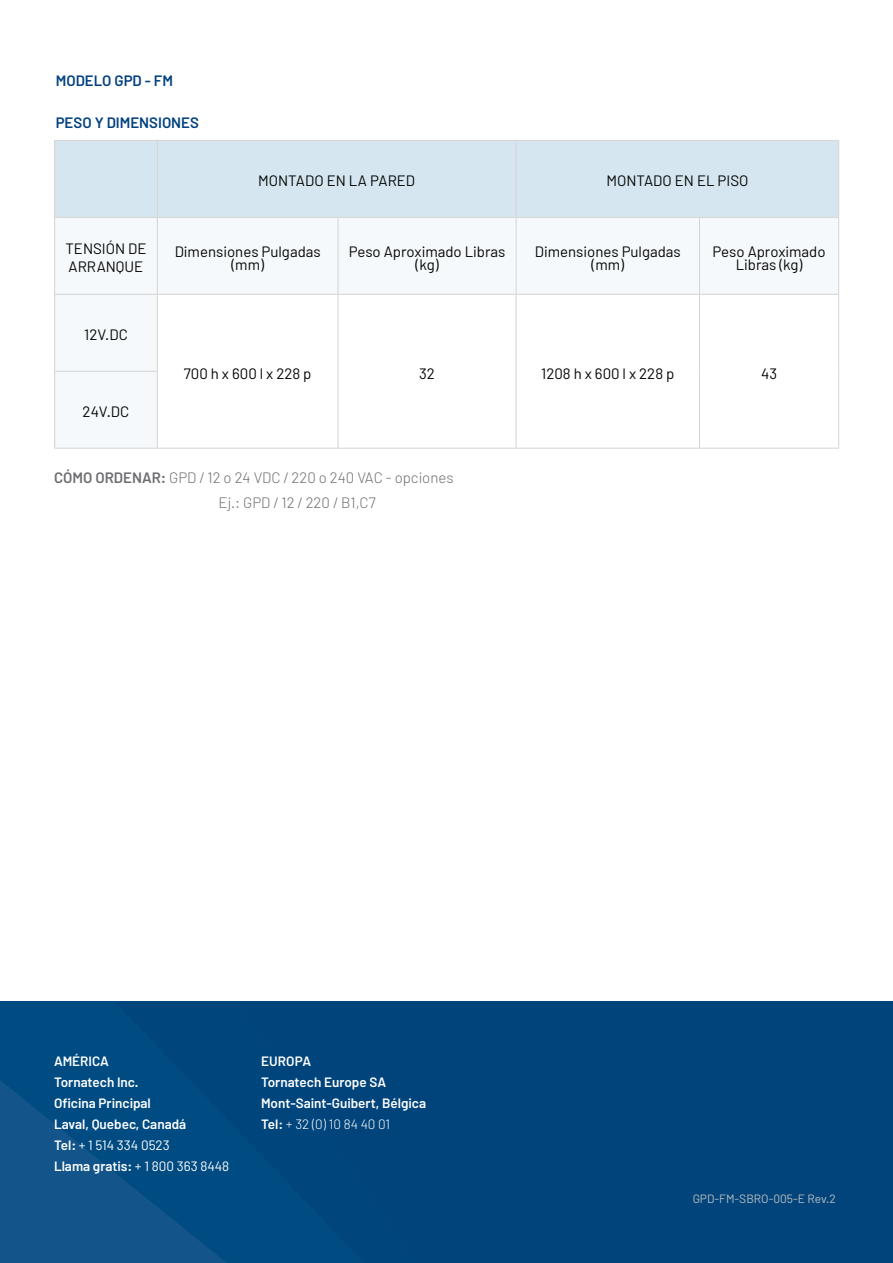
<style>
.page{position:relative;width:893px;height:1263px;background:#fff}
.page>*{position:absolute;margin:0;border:0;box-sizing:border-box;transform-origin:0 0}
.Cell_Heading_-_White_-_Centered{font:15px/13.5px "Barlow";color:#040503;text-align:center}
.Cell_Heading_-_White_-_Centered-2{font:300 15px "Barlow";color:#6c6d70}
.Body_-_Centred{font:15px "Barlow";color:#040503}
.t1{font:600 15px "Barlow";color:#004080}
.Body{font:600 13.5px/21px "Barlow";color:#fff}
.Small{font:12px "Barlow";color:#bcbdc0}
.s1{font-weight:600}
.s2{font-weight:400}
.s3{font-weight:300}
</style>
<div class="page">
<div style="left:0;top:1000px;width:893px;height:263px;background:#00447b"></div>
<svg style="left:0;top:1080px;width:226px;height:183px;fill:#13558a"></svg>
<div style="left:55px;top:141px;width:783px;height:76px;background:#d5e6f0"></div>
<div style="left:55px;top:218px;width:783px;height:153px;background:#f5f9fc"></div>
<svg style="left:158px;top:295px;width:680px;height:153px"></svg>
<div style="left:55px;top:371px;width:102px;height:77px;background:#f5f9fc"></div>
<hr style="left:54px;top:141px;width:1px;height:76px;background:#d5d4d3">
<hr style="left:838px;top:141px;width:1px;height:76px;background:#d5d4d3">
<hr style="left:54px;top:217px;width:103px;height:1px;background:#d5d4d3">
<hr style="left:54px;top:218px;width:1px;height:76px;background:#d5d4d3">
<hr style="left:54px;top:294px;width:103px;height:1px;background:#d5d4d3">
<hr style="left:54px;top:295px;width:1px;height:76px;background:#d5d4d3">
<hr style="left:157px;top:218px;width:1px;height:76px;background:#d5d4d3">
<hr style="left:338px;top:218px;width:1px;height:76px;background:#d5d4d3">
<hr style="left:516px;top:218px;width:1px;height:76px;background:#d5d4d3">
<hr style="left:699px;top:218px;width:1px;height:76px;background:#d5d4d3">
<hr style="left:838px;top:218px;width:1px;height:76px;background:#d5d4d3">
<hr style="left:54px;top:371px;width:104px;height:1px;background:#d5d4d3">
<hr style="left:54px;top:371px;width:1px;height:77px;background:#d5d4d3">
<hr style="left:157px;top:448px;width:181px;height:1px;background:#d5d4d3">
<hr style="left:338px;top:448px;width:178px;height:1px;background:#d5d4d3">
<hr style="left:516px;top:448px;width:183px;height:1px;background:#d5d4d3">
<hr style="left:699px;top:448px;width:140px;height:1px;background:#d5d4d3">
<hr style="left:54px;top:448px;width:103px;height:1px;background:#d5d4d3">
<hr style="left:157px;top:141px;width:1px;height:76px;background:#d5d4d3">
<hr style="left:157px;top:217px;width:181px;height:1px;background:#d5d4d3">
<hr style="left:338px;top:217px;width:178px;height:1px;background:#d5d4d3">
<hr style="left:516px;top:141px;width:1px;height:76px;background:#d5d4d3">
<hr style="left:516px;top:217px;width:183px;height:1px;background:#d5d4d3">
<hr style="left:699px;top:217px;width:140px;height:1px;background:#d5d4d3">
<hr style="left:157px;top:294px;width:181px;height:1px;background:#d5d4d3">
<hr style="left:157px;top:295px;width:1px;height:76px;background:#d5d4d3">
<hr style="left:157px;top:371px;width:1px;height:77px;background:#d5d4d3">
<hr style="left:338px;top:294px;width:178px;height:1px;background:#d5d4d3">
<hr style="left:338px;top:295px;width:1px;height:76px;background:#d5d4d3">
<hr style="left:338px;top:371px;width:1px;height:77px;background:#d5d4d3">
<hr style="left:516px;top:294px;width:183px;height:1px;background:#d5d4d3">
<hr style="left:516px;top:295px;width:1px;height:76px;background:#d5d4d3">
<hr style="left:516px;top:371px;width:1px;height:77px;background:#d5d4d3">
<hr style="left:699px;top:294px;width:140px;height:1px;background:#d5d4d3">
<hr style="left:699px;top:295px;width:1px;height:76px;background:#d5d4d3">
<hr style="left:838px;top:295px;width:1px;height:76px;background:#d5d4d3">
<hr style="left:699px;top:371px;width:1px;height:77px;background:#d5d4d3">
<hr style="left:838px;top:371px;width:1px;height:77px;background:#d5d4d3">
<hr style="left:54px;top:140px;width:103px;height:1px;background:#d5d4d3">
<hr style="left:157px;top:140px;width:181px;height:1px;background:#d5d4d3">
<hr style="left:338px;top:140px;width:178px;height:1px;background:#d5d4d3">
<hr style="left:516px;top:140px;width:183px;height:1px;background:#d5d4d3">
<hr style="left:699px;top:140px;width:140px;height:1px;background:#d5d4d3">
<p class="t1" style="left:56px;top:71px;width:119px">MODELO GPD - FM</p>
<p class="t1" style="left:56px;top:113px;width:145px">PESO Y DIMENSIONES</p>
<p class="Cell_Heading_-_White_-_Centered" style="left:258px;top:174px;width:159px">MONTADO EN LA PARED</p>
<p class="Cell_Heading_-_White_-_Centered" style="left:606px;top:174px;width:144px">MONTADO EN EL PISO</p>
<p class="Cell_Heading_-_White_-_Centered" style="left:65px;top:240px;width:83px;line-height:18px;text-align:left">TENSIÓN DE<br>ARRANQUE</p>
<p class="Cell_Heading_-_White_-_Centered" style="left:175px;top:244px;width:147px">Dimensiones Pulgadas (mm)</p>
<p class="Cell_Heading_-_White_-_Centered" style="left:349px;top:244px;width:158px">Peso Aproximado Libras (kg)</p>
<p class="Cell_Heading_-_White_-_Centered" style="left:535px;top:244px;width:147px">Dimensiones Pulgadas (mm)</p>
<p class="Cell_Heading_-_White_-_Centered" style="left:713px;top:244px;width:114px">Peso Aproximado<br>Libras (kg)</p>
<p class="Cell_Heading_-_White_-_Centered" style="left:84px;top:328px;width:45px">12V.DC</p>
<p class="Cell_Heading_-_White_-_Centered" style="left:83px;top:405px;width:48px">24V.DC</p>
<p class="Body_-_Centred" style="left:184px;top:364px;width:129px">700 h x 600 l x 228 p</p>
<p class="Body_-_Centred" style="left:419px;top:364px;width:17px">32</p>
<p class="Body_-_Centred" style="left:541px;top:364px;width:135px">1208 h x 600 l x 228 p</p>
<p class="Body_-_Centred" style="left:761px;top:364px;width:18px">43</p>
<p class="Cell_Heading_-_White_-_Centered-2" style="left:54px;top:468px;width:401px"><span class="s1">CÓMO ORDENAR:</span> GPD / 12 o 24 VDC / 220 o 240 VAC - opciones</p>
<p class="Cell_Heading_-_White_-_Centered-2" style="left:219px;top:494px;width:159px">Ej.: GPD / 12 / 220 / B1,C7</p>
<p class="Body" style="left:54px;top:1050px;width:56px">AMÉRICA</p>
<p class="Body" style="left:54px;top:1071px;width:86px">Tornatech Inc.</p>
<p class="Body" style="left:54px;top:1092px;width:177px">Oficina Principal<br>Laval, Quebec, Canadá<br>Tel: <span class="s2">+ 1 514 334 0523<br></span>Llama gratis: <span class="s2">+ 1 800 363 8448</span></p>
<p class="Body" style="left:261px;top:1050px;width:52px">EUROPA</p>
<p class="Body" style="left:261px;top:1071px;width:167px">Tornatech Europe SA<br>Mont-Saint-Guibert, Bélgica<br>Tel: <span class="s3">+ 32 (0) 10 84 40 01</span></p>
<p class="Small" style="left:693px;top:1191px;width:145px">GPD-FM-SBRO-005-E Rev.2</p>
</div>
